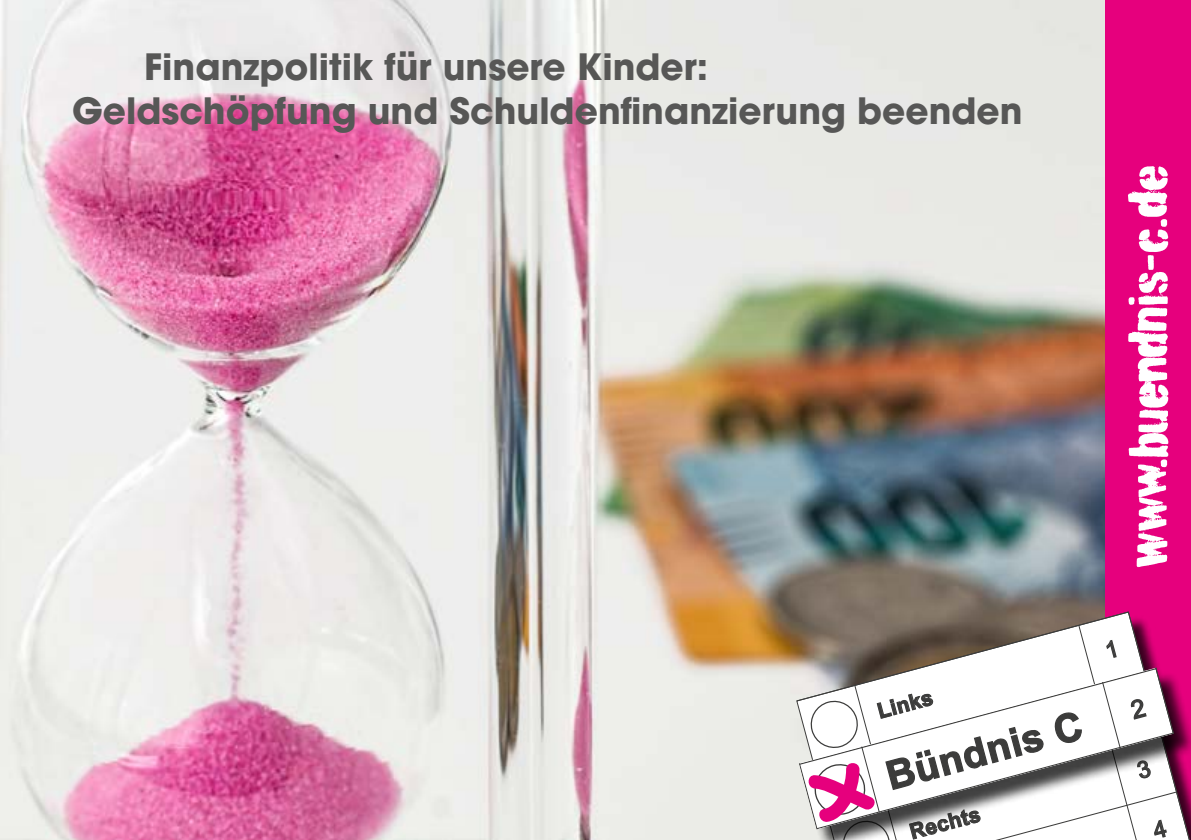
<style>
.page{position:relative;width:1191px;height:840px;background:#fff}
.page>*{position:absolute;margin:0;border:0;box-sizing:border-box;transform-origin:0 0}
.t1{font:700 55.2px "Utsaah";color:#3c3c3b}
.t2{font:54.4px "Burnaby Stencil";color:#fff}
.t3{font:700 51.2px "Utsaah";color:#3c3c3b}
.Text_normal{font:700 36px/44px "Avant Garde LT";color:#575756}
.t4{font:700 31.8px "Utsaah";color:#3c3c3b}
.t5{font:700 29.6px "Utsaah";color:#3c3c3b}
</style>
<div class="page">
<img style="left:0;top:0;width:1106px;height:839px">
<div style="left:1106px;top:0;width:85px;height:839px;background:#e6007d"></div>
<svg style="left:795px;top:610px;width:396px;height:229px"></svg>
<p class="Text_normal" style="left:72px;top:44px;width:952px;text-indent:72px">Finanzpolitik für unsere Kinder:<br>Geldschöpfung und Schuldenfinanzierung beenden</p>
<p class="t2" style="left:1116px;top:567px;width:403px;rotate:-90deg">www.buendnis-c.de</p>
<p class="t4" style="left:865px;top:695px;width:62px;rotate:-15deg">Links</p>
<p class="t5" style="left:874px;top:697px;width:58px;rotate:-15deg">Links</p>
<p class="t1" style="left:880px;top:750px;width:203px;rotate:-15deg">Bündnis C</p>
<p class="t3" style="left:887px;top:747px;width:189px;rotate:-15deg">Bündnis C</p>
<p class="t5" style="left:906px;top:817px;width:74px;rotate:-15deg">Rechts</p>
<p class="t4" style="left:900px;top:825px;width:79px;rotate:-15deg">Rechts</p>
</div>
